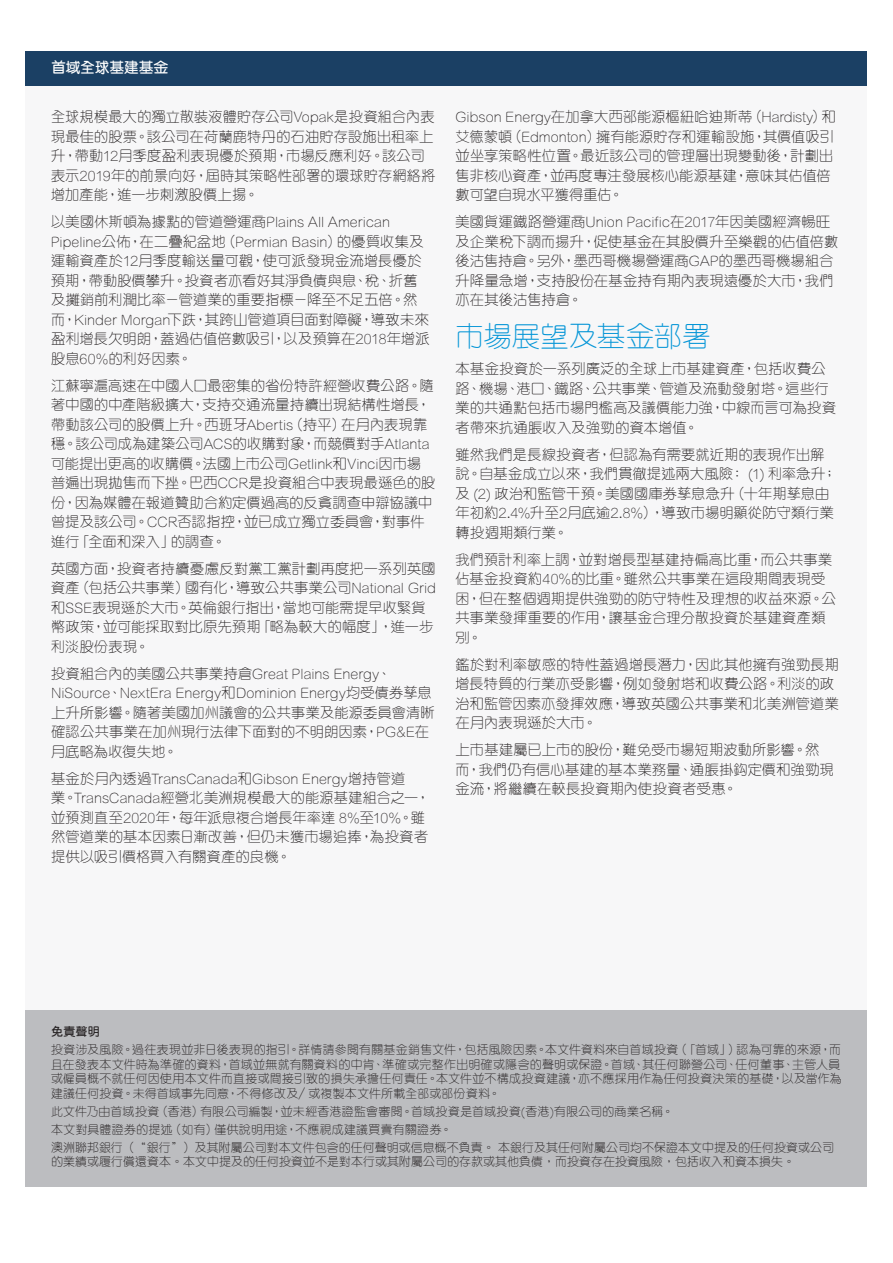
<style>
.page{position:relative;width:893px;height:1263px;background:#fff}
.page>*{position:absolute;margin:0;border:0;box-sizing:border-box;transform-origin:0 0}
.body_txt{font:300 28.5px "M Yuen HK";letter-spacing:-.005em;color:#0696d7}
.t1{font:600 15px "M Yuen HK";letter-spacing:-.03em;color:#fff}
.body_txt-2{font:300 14.25px/19.5px "M Yuen HK";letter-spacing:.01em;color:#231f20}
._5_Disclaimer_text{font:300 12px/14.4px "M Yuen HK";color:#231f20;text-align:justify}
._5_Disclaimer_text-2{font:600 12px "M Yuen HK";color:#231f20}
</style>
<div class="page">
<div style="left:26px;top:51px;width:841px;height:1135px;background:#f7f7f8"></div>
<div style="left:26px;top:1010px;width:841px;height:176px;background:#bcbdc0"></div>
<div style="left:26px;top:51px;width:841px;height:34px;background:#1b4064"></div>
<p class="t1" style="left:51px;top:60px;width:119px">首域全球基建基金</p>
<p class="body_txt-2" style="left:51px;top:107px;width:386px">全球規模最大的獨立散裝液體貯存公司Vopak是投資組合內表現最佳的股票。該公司在荷蘭鹿特丹的石油貯存設施出租率上升，帶動12月季度盈利表現優於預期，市場反應利好。該公司表示2019年的前景向好，屆時其策略性部署的環球貯存網絡將增加產能，進一步刺激股價上揚。</p>
<p class="body_txt-2" style="left:51px;top:212px;width:380px">以美國休斯頓為據點的管道營運商Plains All American<br>Pipeline公佈，在二疊紀盆地（Permian Basin）的優質收集及運輸資產於12月季度輸送量可觀，使可派發現金流增長優於預期，帶動股價攀升。投資者亦看好其淨負債與息、稅、折舊及攤銷前利潤比率－管道業的重要指標－降至不足五倍。然而，Kinder Morgan下跌，其跨山管道項目面對障礙，導致未來盈利增長欠明朗，蓋過估值倍數吸引，以及預算在2018年增派股息60%的利好因素。</p>
<p class="body_txt-2" style="left:51px;top:375px;width:386px">江蘇寧滬高速在中國人口最密集的省份特許經營收費公路。隨著中國的中產階級擴大，支持交通流量持續出現結構性增長，帶動該公司的股價上升。西班牙Abertis（持平）在月內表現靠穩。該公司成為建築公司ACS的收購對象，而競價對手Atlanta可能提出更高的收購價。法國上市公司Getlink和Vinci因市場普遍出現拋售而下挫。巴西CCR是投資組合中表現最遜色的股份，因為媒體在報道贊助合約定價過高的反貪調查申辯協議中曾提及該公司。CCR否認指控，並已成立獨立委員會，對事件進行「全面和深入」的調查。</p>
<p class="body_txt-2" style="left:51px;top:558px;width:386px">英國方面，投資者持續憂慮反對黨工黨計劃再度把一系列英國資產（包括公共事業）國有化，導致公共事業公司National Grid和SSE表現遜於大市。英倫銀行指出，當地可能需提早收緊貨幣政策，並可能採取對比原先預期「略為較大的幅度」，進一步利淡股份表現。</p>
<p class="body_txt-2" style="left:51px;top:663px;width:385px">投資組合內的美國公共事業持倉Great Plains Energy、<br>NiSource、NextEra Energy和Dominion Energy均受債券孳息上升所影響。隨著美國加州議會的公共事業及能源委員會清晰確認公共事業在加州現行法律下面對的不明朗因素，PG&amp;E在月底略為收復失地。</p>
<p class="body_txt-2" style="left:51px;top:768px;width:381px">基金於月內透過TransCanada和Gibson Energy增持管道<br>業。TransCanada經營北美洲規模最大的能源基建組合之一，並預測直至2020年，每年派息複合增長年率達 8%至10%。雖然管道業的基本因素日漸改善，但仍未獲市場追捧，為投資者提供以吸引價格買入有關資產的良機。</p>
<p class="body_txt-2" style="left:455px;top:107px;width:382px">Gibson Energy在加拿大西部能源樞紐哈迪斯蒂（Hardisty）和艾德蒙頓（Edmonton）擁有能源貯存和運輸設施，其價值吸引並坐享策略性位置。最近該公司的管理層出現變動後，計劃出售非核心資產，並再度專注發展核心能源基建，意味其估值倍數可望自現水平獲得重估。</p>
<p class="body_txt-2" style="left:455px;top:212px;width:384px">美國貨運鐵路營運商Union Pacific在2017年因美國經濟暢旺及企業稅下調而揚升，促使基金在其股價升至樂觀的估值倍數後沽售持倉。另外，墨西哥機場營運商GAP的墨西哥機場組合升降量急增，支持股份在基金持有期內表現遠優於大市，我們亦在其後沽售持倉。</p>
<p class="body_txt" style="left:455px;top:317px;width:257px">市場展望及基金部署</p>
<p class="body_txt-2" style="left:455px;top:358px;width:382px">本基金投資於一系列廣泛的全球上市基建資產，包括收費公路、機場、港口、鐵路、公共事業、管道及流動發射塔。這些行業的共通點包括市場門檻高及議價能力強，中線而言可為投資者帶來抗通脹收入及強勁的資本增值。</p>
<p class="body_txt-2" style="left:455px;top:444px;width:383px">雖然我們是長線投資者，但認為有需要就近期的表現作出解說。自基金成立以來，我們貫徹提述兩大風險： (1) 利率急升；及 (2) 政治和監管干預。美國國庫券孳息急升（十年期孳息由年初約2.4%升至2月底逾2.8%），導致市場明顯從防守類行業轉投週期類行業。</p>
<p class="body_txt-2" style="left:455px;top:549px;width:382px">我們預計利率上調，並對增長型基建持偏高比重，而公共事業佔基金投資約40%的比重。雖然公共事業在這段期間表現受困，但在整個週期提供強勁的防守特性及理想的收益來源。公共事業發揮重要的作用，讓基金合理分散投資於基建資產類別。</p>
<p class="body_txt-2" style="left:455px;top:654px;width:385px">鑑於對利率敏感的特性蓋過增長潛力，因此其他擁有強勁長期增長特質的行業亦受影響，例如發射塔和收費公路。利淡的政治和監管因素亦發揮效應，導致英國公共事業和北美洲管道業在月內表現遜於大市。</p>
<p class="body_txt-2" style="left:455px;top:739px;width:380px">上市基建屬已上市的股份，難免受市場短期波動所影響。然而，我們仍有信心基建的基本業務量、通脹掛鈎定價和強勁現金流，將繼續在較長投資期內使投資者受惠。</p>
<p class="_5_Disclaimer_text-2" style="left:51px;top:1025px;width:50px">免責聲明</p>
<p class="_5_Disclaimer_text" style="left:51px;top:1042px;width:792px">投資涉及風險。過往表現並非日後表現的指引。詳情請參閱有關基金銷售文件，包括風險因素。本文件資料來自首域投資（「首域」）認為可靠的來源，而且在發表本文件時為準確的資料，首域並無就有關資料的中肯、準確或完整作出明確或隱含的聲明或保證。首域、其任何聯營公司、任何董事、主管人員或僱員概不就任何因使用本文件而直接或間接引致的損失承擔任何責任。本文件並不構成投資建議，亦不應採用作為任何投資決策的基礎，以及當作為建議任何投資。未得首域事先同意，不得修改及∕或複製本文件所載全部或部份資料。</p>
<p class="_5_Disclaimer_text" style="left:51px;top:1103px;width:624px">此文件乃由首域投資（香港）有限公司編製，並未經香港證監會審閱。首域投資是首域投資(香港)有限公司的商業名稱。</p>
<p class="_5_Disclaimer_text" style="left:51px;top:1121px;width:403px">本文對具體證券的提述（如有）僅供說明用途，不應視成建議買賣有關證券。</p>
<p class="_5_Disclaimer_text" style="left:51px;top:1140px;width:785px">澳洲聯邦銀行（“銀行”）及其附屬公司對本文件包含的任何聲明或信息概不負責。 本銀行及其任何附屬公司均不保證本文中提及的任何投資或公司的業績或履行償還資本。本文中提及的任何投資並不是對本行或其附屬公司的存款或其他負債，而投資存在投資風險，包括收入和資本損失。</p>
</div>
